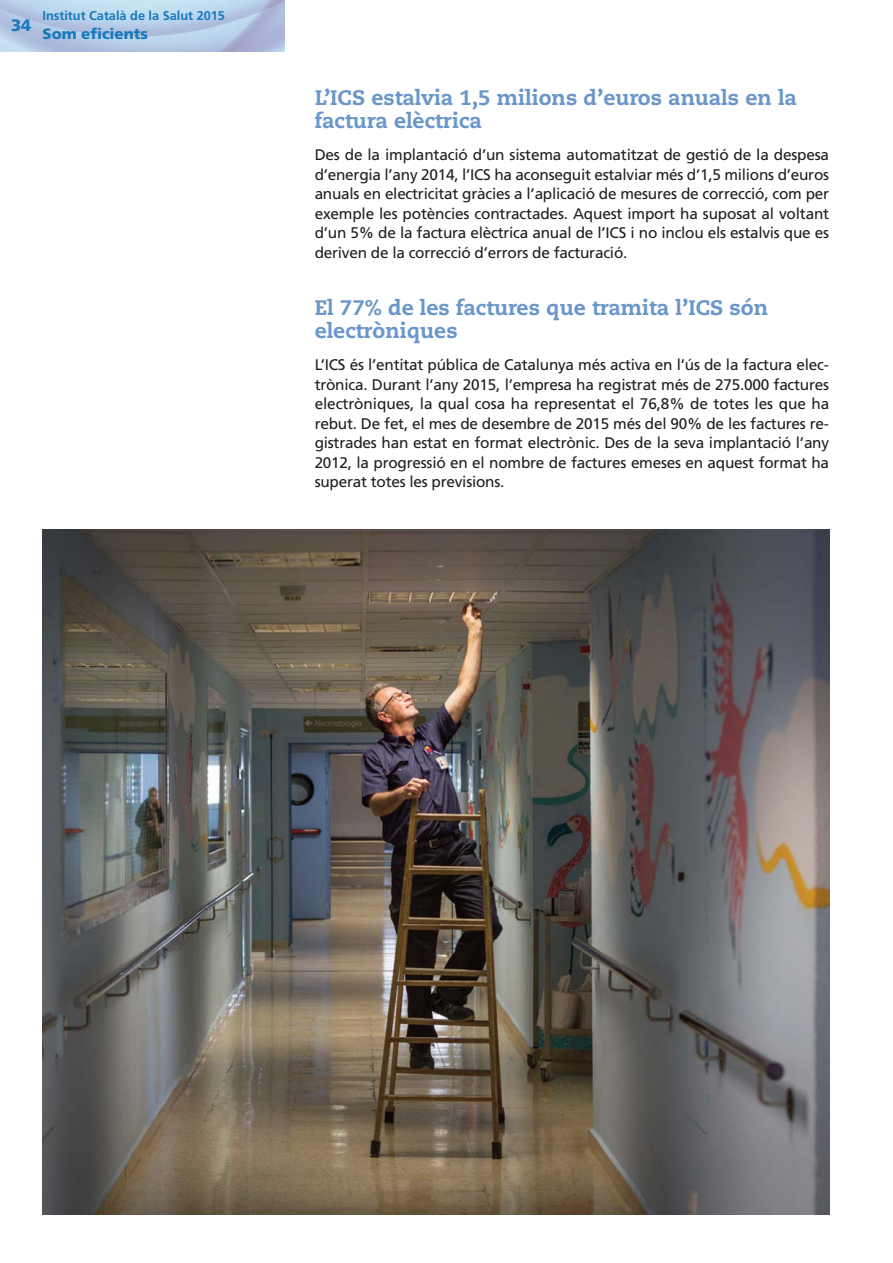
<style>
.page{position:relative;width:893px;height:1263px;background:#fff}
.page>*{position:absolute;margin:0;border:0;box-sizing:border-box;transform-origin:0 0}
.t1{font:800 21px/22.5px "Caecilia";color:#6a96ca}
.t2{font:900 16.5px "Frutiger";color:#1679b9}
.t3{font:15.3px/19.5px "Frutiger";letter-spacing:-.015em;color:#231f20;text-align:justify}
.t4{font:900 15px "Frutiger";color:#1679b9}
.t5{font:700 12.75px "Frutiger";color:#1679b9}
</style>
<div class="page">
<img style="left:43px;top:529px;width:786px;height:685px">
<p class="t2" style="left:11px;top:18px;width:22px">34</p>
<p class="t5" style="left:43px;top:10px;width:184px">Institut Català de la Salut 2015</p>
<p class="t4" style="left:43px;top:28px;width:107px">Som eficients</p>
<h1 class="t1" style="left:315px;top:89px;width:484px">L’ICS estalvia 1,5 milions d’euros anuals en la factura elèctrica</h1>
<p class="t3" style="left:315px;top:146px;width:516px">Des de la implantació d’un sistema automatitzat de gestió de la despesa d’energia l’any 2014, l’ICS ha aconseguit estalviar més d’1,5 milions d’euros anuals en electricitat gràcies a l’aplicació de mesures de correcció, com per exemple les potències contractades. Aquest import ha suposat al voltant d’un 5% de la factura elèctrica anual de l’ICS i no inclou els estalvis que es deriven de la correcció d’errors de facturació.</p>
<h1 class="t1" style="left:315px;top:299px;width:455px">El 77% de les factures que tramita l’ICS són electròniques</h1>
<p class="t3" style="left:315px;top:356px;width:516px">L’ICS és l’entitat pública de Catalunya més activa en l’ús de la factura elec&shy;trònica. Durant l’any 2015, l’empresa ha registrat més de 275.000 factures electròniques, la qual cosa ha representat el 76,8% de totes les que ha rebut. De fet, el mes de desembre de 2015 més del 90% de les factures re&shy;gistrades han estat en format electrònic. Des de la seva implantació l’any 2012, la progressió en el nombre de factures emeses en aquest format ha superat totes les previsions.</p>
</div>
